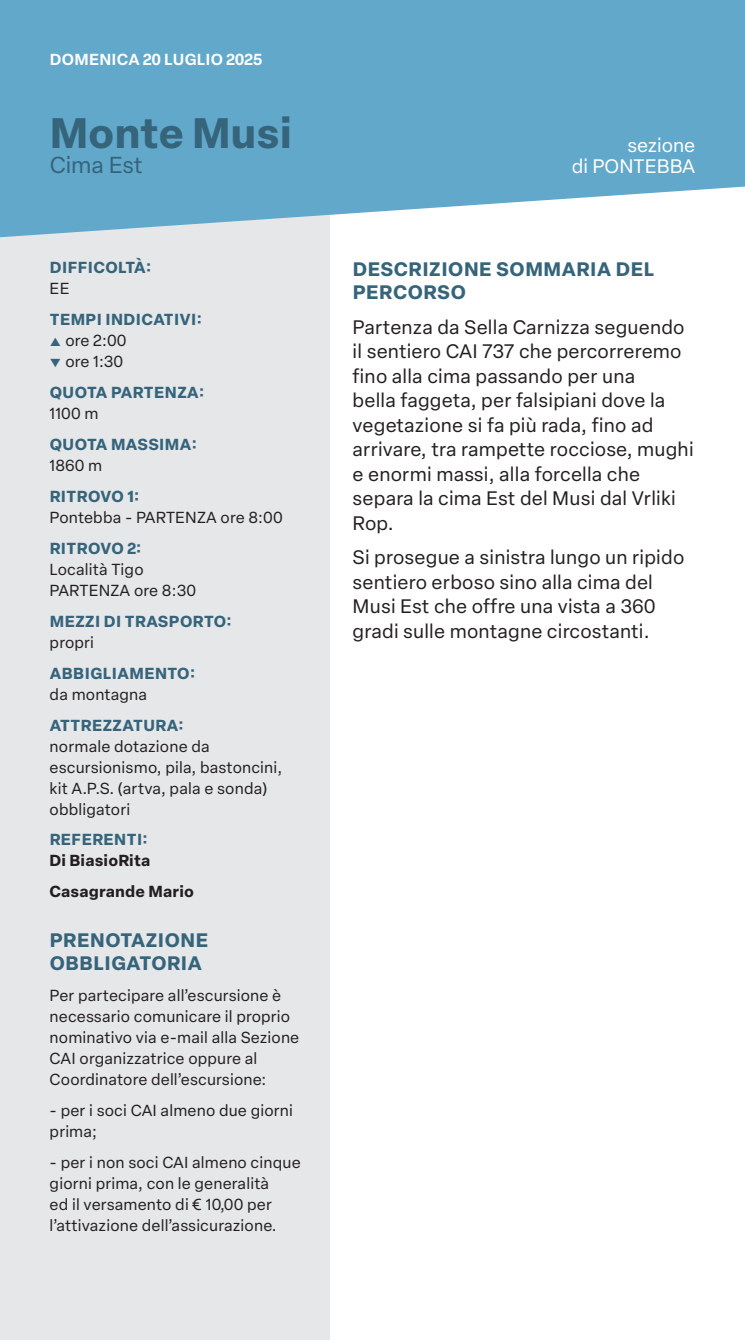
<style>
.page{position:relative;width:745px;height:1340px;background:#fff}
.page>*{position:absolute;margin:0;border:0;box-sizing:border-box;transform-origin:0 0}
.t1{font:700 42px "Elza Text";color:#35647b}
.t2{font:22.75px "Elza Text";color:#35647b}
.t3{font:19.25px/24.5px "Elza Text";letter-spacing:.01em;color:#231f20}
.t4{font:700 19.25px/22.8px "Elza Text";letter-spacing:.03em;color:#35647b}
.t5{font:19.25px/21px "Elza Text";color:#fff;text-align:right}
.t6{font:15.75px/21px "Elza Text";letter-spacing:.01em;color:#231f20}
.t7{font:700 15.75px/31px "Elza Text";letter-spacing:.03em;color:#35647b}
.t8{font:700 15.75px/31px "Elza Text";letter-spacing:.01em;color:#231f20}
.t9{font:600 15.75px "Elza Text";letter-spacing:.02em;color:#fff}
.s1{font-weight:700;color:#35647b}
.s2{font-weight:400;color:#231f20}
</style>
<div class="page">
<div style="left:0;top:134px;width:329px;height:1205px;background:#e6e7e9"></div>
<svg style="left:0;top:0;width:744px;height:239px;background:#73b1d0"></svg>
<p class="t9" style="left:50px;top:47px;width:214px">DOMENICA 20 LUGLIO 2025</p>
<h1 class="t1" style="left:50px;top:101px;width:244px">Monte Musi</h1>
<h2 class="t2" style="left:50px;top:148px;width:95px">Cima Est</h2>
<p class="t7" style="left:50px;top:251px;width:103px">DIFFICOLTÀ:</p>
<p class="t6" style="left:50px;top:277px;width:21px">EE</p>
<p class="t7" style="left:50px;top:303px;width:153px">TEMPI INDICATIVI:</p>
<p class="t6" style="left:50px;top:329px;width:78px"><span class="s1">▲</span> ore 2:00</p>
<p class="t7" style="left:50px;top:345px;width:156px">▼ <span class="s2">ore 1:30<br></span>QUOTA PARTENZA:</p>
<p class="t6" style="left:50px;top:402px;width:50px">1100 m</p>
<p class="t7" style="left:50px;top:428px;width:149px">QUOTA MASSIMA:</p>
<p class="t6" style="left:50px;top:454px;width:54px">1860 m</p>
<p class="t7" style="left:50px;top:480px;width:91px">RITROVO 1:</p>
<p class="t6" style="left:50px;top:506px;width:234px">Pontebba - PARTENZA ore 8:00</p>
<p class="t7" style="left:50px;top:532px;width:93px">RITROVO 2:</p>
<p class="t6" style="left:50px;top:558px;width:148px">Località Tigo<br>PARTENZA ore 8:30</p>
<p class="t7" style="left:50px;top:605px;width:183px">MEZZI DI TRASPORTO:</p>
<p class="t6" style="left:50px;top:631px;width:46px">propri</p>
<p class="t7" style="left:50px;top:657px;width:147px">ABBIGLIAMENTO:</p>
<p class="t6" style="left:50px;top:682px;width:99px">da montagna</p>
<p class="t7" style="left:50px;top:709px;width:135px">ATTREZZATURA:</p>
<p class="t6" style="left:50px;top:734px;width:234px">normale dotazione da escursionismo, pila, bastoncini, kit A.P.S. (artva, pala e sonda) obbligatori</p>
<p class="t7" style="left:50px;top:823px;width:99px">REFERENTI:</p>
<p class="t8" style="left:50px;top:844px;width:146px">Di BiasioRita<br>Casagrande Mario</p>
<p class="t4" style="left:50px;top:928px;width:160px">PRENOTAZIONE<br>OBBLIGATORIA</p>
<p class="t6" style="left:50px;top:984px;width:251px">Per partecipare all’escursione è necessario comunicare il proprio nominativo via e-mail alla Sezione CAI organizzatrice oppure al Coordinatore dell’escursione:</p>
<p class="t6" style="left:50px;top:1098px;width:245px">- per i soci CAI almeno due giorni prima;</p>
<p class="t6" style="left:50px;top:1150px;width:252px">- per i non soci CAI almeno cinque giorni prima, con le generalità<br>ed il versamento di € 10,00 per l’attivazione dell’assicurazione.</p>
<p class="t5" style="left:571px;top:134px;width:125px">sezione<br>di PONTEBBA</p>
<p class="t4" style="left:352px;top:257px;width:303px">DESCRIZIONE SOMMARIA DEL<br>PERCORSO</p>
<p class="t3" style="left:352px;top:313px;width:342px">Partenza da Sella Carnizza seguendo il sentiero CAI 737 che percorreremo fino alla cima passando per una<br>bella faggeta, per falsipiani dove la vegetazione si fa più rada, fino ad arrivare, tra rampette rocciose, mughi e enormi massi, alla forcella che separa la cima Est del Musi dal Vrliki<br>Rop.</p>
<p class="t3" style="left:352px;top:544px;width:333px">Si prosegue a sinistra lungo un ripido sentiero erboso sino alla cima del Musi Est che offre una vista a 360 gradi sulle montagne circostanti.</p>
</div>
